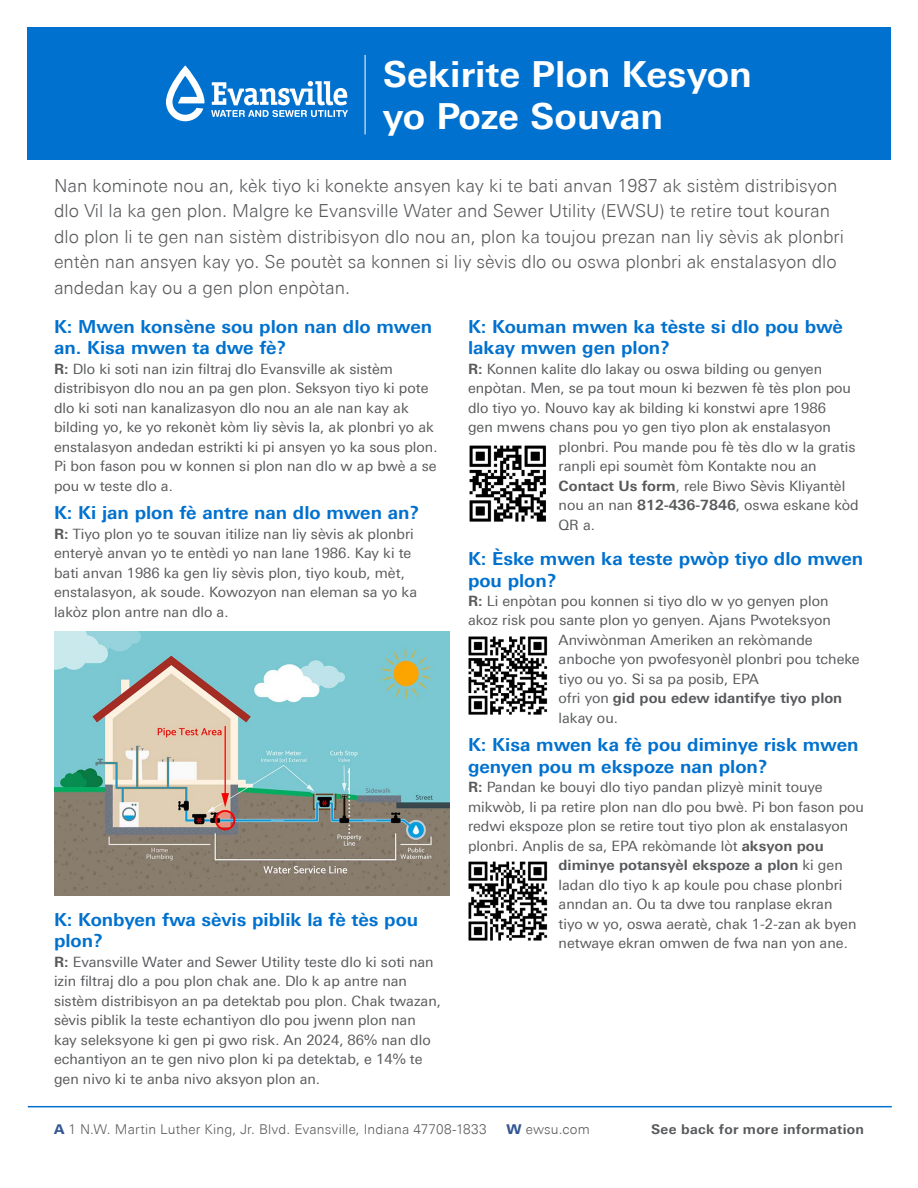
<style>
.page{position:relative;width:918px;height:1188px;background:#fff}
.page>*{position:absolute;margin:0;border:0;box-sizing:border-box;transform-origin:0 0}
.t1{font:700 36px/42px "Univers Next Pro";color:#fff}
.t2{font:300 18px/25.5px "Univers Next Pro";color:#58595b}
.t3{font:700 18px/21.6px "Univers Next Pro";color:#0071ce}
.t4{font:14.25px/19.5px "Univers Next Pro";color:#58595b}
.t5{font:700 14.25px "Univers Next Pro";color:#58595b}
.t6{font:300 13.5px "Univers Next Pro";letter-spacing:.01em;color:#58595b}
.t7{font:700 13.5px "Univers Next Pro";letter-spacing:.02em;color:#58595b}
.s1{font-weight:700}
.s2{font-weight:400}
.s3{font-weight:800;color:#335792}
</style>
<div class="page">
<div style="left:27px;top:27px;width:864px;height:133px;background:#0071ce"></div>
<hr style="left:28px;top:1106px;width:864px;height:1px;background:#0071ce">
<img style="left:54px;top:632px;width:396px;height:264px">
<hr style="left:365px;top:55px;width:1px;height:79px;background:#fff">
<svg style="left:166px;top:65px;width:38px;height:56px"></svg>
<svg style="left:211px;top:81px;width:137px;height:36px"></svg>
<img style="left:469px;top:445px;width:77px;height:77px">
<img style="left:468px;top:636px;width:80px;height:79px">
<img style="left:468px;top:861px;width:80px;height:80px">
<h1 class="t1" style="left:383px;top:53px;width:371px">Sekirite Plon Kesyon yo Poze Souvan</h1>
<p class="t2" style="left:54px;top:172px;width:791px">Nan kominote nou an, kèk tiyo ki konekte ansyen kay ki te bati anvan 1987 ak sistèm distribisyon dlo Vil la ka gen plon. Malgre ke Evansville Water and Sewer Utility (EWSU) te retire tout kouran dlo plon li te gen nan sistèm distribisyon dlo nou an, plon ka toujou prezan nan liy sèvis ak plonbri entèn nan ansyen kay yo. Se poutèt sa konnen si liy sèvis dlo ou oswa plonbri ak enstalasyon dlo andedan kay ou a gen plon enpòtan.</p>
<p class="t3" style="left:54px;top:315px;width:380px">K: Mwen konsène sou plon nan dlo mwen an. Kisa mwen ta dwe fè?</p>
<p class="t4" style="left:54px;top:359px;width:385px"><span class="s1">R:</span> Dlo ki soti nan izin filtraj dlo Evansville ak sistèm distribisyon dlo nou an pa gen plon. Seksyon tiyo ki pote dlo ki soti nan kanalizasyon dlo nou an ale nan kay ak bilding yo, ke yo rekonèt kòm liy sèvis la, ak plonbri yo ak enstalasyon andedan estrikti ki pi ansyen yo ka sous plon.<br>Pi bon fason pou w konnen si plon nan dlo w ap bwè a se pou w teste dlo a.</p>
<p class="t3" style="left:54px;top:502px;width:367px">K: Ki jan plon fè antre nan dlo mwen an?</p>
<p class="t4" style="left:54px;top:524px;width:365px"><span class="s1">R:</span> Tiyo plon yo te souvan itilize nan liy sèvis ak plonbri enteryè anvan yo te entèdi yo nan lane 1986. Kay ki te bati anvan 1986 ka gen liy sèvis plon, tiyo koub, mèt, enstalasyon, ak soude. Kowozyon nan eleman sa yo ka lakòz plon antre nan dlo a.</p>
<p class="t3" style="left:468px;top:315px;width:377px">K: Kouman mwen ka tèste si dlo pou bwè lakay mwen gen plon?</p>
<p class="t4" style="left:468px;top:359px;width:356px"><span class="s1">R:</span> Konnen kalite dlo lakay ou oswa bilding ou genyen</p>
<p class="t4" style="left:468px;top:379px;width:385px">enpòtan. Men, se pa tout moun ki bezwen fè tès plon pou</p>
<p class="t4" style="left:468px;top:398px;width:360px">dlo tiyo yo. Nouvo kay ak bilding ki konstwi apre 1986</p>
<p class="t4" style="left:468px;top:417px;width:364px">gen mwens chans pou yo gen tiyo plon ak enstalasyon</p>
<p class="t4" style="left:559px;top:437px;width:298px">plonbri. Pou mande pou fè tès dlo w la gratis</p>
<p class="t4" style="left:559px;top:456px;width:260px">ranpli epi soumèt fòm Kontakte nou an</p>
<p class="t4" style="left:559px;top:476px;width:288px"><span class="s1">Contact Us form</span>, rele Biwo Sèvis Kliyantèl</p>
<p class="t4" style="left:559px;top:495px;width:302px">nou an nan <span class="s1">812-436-7846</span>, oswa eskane kòd</p>
<p class="t4" style="left:559px;top:515px;width:38px">QR a.</p>
<p class="t3" style="left:468px;top:548px;width:397px">K: Èske mwen ka teste pwòp tiyo dlo mwen pou plon?</p>
<p class="t4" style="left:468px;top:591px;width:362px"><span class="s1">R:</span> Li enpòtan pou konnen si tiyo dlo w yo genyen plon</p>
<p class="t4" style="left:468px;top:611px;width:364px">akoz risk pou sante plon yo genyen. Ajans Pwoteksyon</p>
<p class="t4" style="left:559px;top:630px;width:256px">Anviwònman Ameriken an rekòmande</p>
<p class="t4" style="left:559px;top:650px;width:303px">anboche yon pwofesyonèl plonbri pou tcheke</p>
<p class="t4" style="left:559px;top:669px;width:202px">tiyo ou yo. Si sa pa posib, EPA</p>
<p class="t5" style="left:559px;top:690px;width:285px"><span class="s2">ofri yon</span> gid pou edew idantifye tiyo plon</p>
<p class="t4" style="left:559px;top:708px;width:61px">lakay ou.</p>
<p class="t3" style="left:468px;top:734px;width:392px">K: Kisa mwen ka fè pou diminye risk mwen genyen pou m ekspoze nan plon?</p>
<p class="t4" style="left:468px;top:778px;width:356px"><span class="s1">R:</span> Pandan ke bouyi dlo tiyo pandan plizyè minit touye</p>
<p class="t4" style="left:468px;top:797px;width:397px">mikwòb, li pa retire plon nan dlo pou bwè. Pi bon fason pou</p>
<p class="t4" style="left:468px;top:817px;width:382px">redwi ekspoze plon se retire tout tiyo plon ak enstalasyon</p>
<p class="t4" style="left:468px;top:836px;width:357px">plonbri. Anplis de sa, EPA rekòmande lòt <span class="s1">aksyon pou</span></p>
<p class="t5" style="left:559px;top:857px;width:286px">diminye potansyèl ekspoze a plon <span class="s2">ki gen</span></p>
<p class="t4" style="left:559px;top:875px;width:285px">ladan dlo tiyo k ap koule pou chase plonbri</p>
<p class="t4" style="left:559px;top:895px;width:275px">anndan an. Ou ta dwe tou ranplase ekran</p>
<p class="t4" style="left:559px;top:914px;width:299px">tiyo w yo, oswa aeratè, chak 1-2-zan ak byen</p>
<p class="t4" style="left:559px;top:934px;width:291px">netwaye ekran omwen de fwa nan yon ane.</p>
<p class="t3" style="left:54px;top:908px;width:366px">K: Konbyen fwa sèvis piblik la fè tès pou plon?</p>
<p class="t4" style="left:54px;top:952px;width:389px"><span class="s1">R:</span> Evansville Water and Sewer Utility teste dlo ki soti nan izin filtraj dlo a pou plon chak ane. Dlo k ap antre nan sistèm distribisyon an pa detektab pou plon. Chak twazan, sèvis piblik la teste echantiyon dlo pou jwenn plon nan kay seleksyone ki gen pi gwo risk. An 2024, 86% nan dlo echantiyon an te gen nivo plon ki pa detektab, e 14% te gen nivo ki te anba nivo aksyon plon an.</p>
<p class="t6" style="left:54px;top:1121px;width:434px"><span class="s3">A</span> 1 N.W. Martin Luther King, Jr. Blvd. Evansville, Indiana 47708-1833</p>
<p class="t6" style="left:507px;top:1121px;width:85px"><span class="s3">W</span> ewsu.com</p>
<p class="t7" style="left:651px;top:1121px;width:214px">See back for more information</p>
</div>
